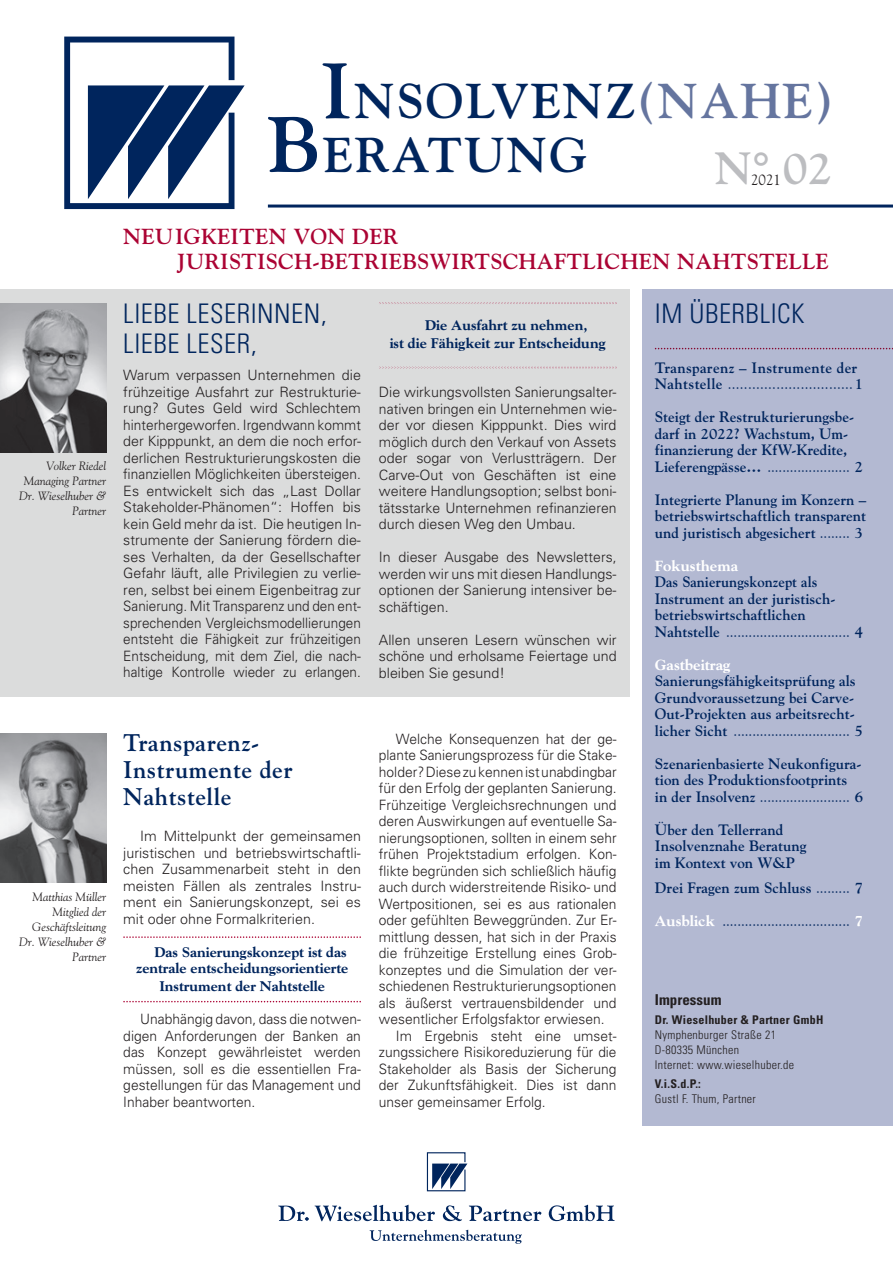
<style>
.page{position:relative;width:893px;height:1263px;background:#fff}
.page>*{position:absolute;margin:0;border:0;box-sizing:border-box;transform-origin:0 0}
.t1{font:700 48.75px/53.6px "Goudy";letter-spacing:.04em;color:#00255d}
.t2{font:700 45px "Goudy";color:#bcbdc0}
.t3{font:300 condensed 27px/30px "Univers";letter-spacing:.02em;color:#00255d}
.t4{font:700 24px/27px "Goudy";letter-spacing:.02em;color:#00255d}
.t5{font:700 21.75px/24.8px "Goudy";letter-spacing:.01em;color:#ab0333}
.t6{font:700 15px/16.5px "Goudy";color:#00255d}
.t7{font:700 15px/16.5px "Goudy";letter-spacing:.02em;color:#00255d}
.t8{font:15px "Goudy";color:#00255d}
.t9{font:800 15px "Goudy";color:#fff}
.t10{font:700 condensed 15px "Univers";color:#231f20}
.t11{font:15px "Goudy";color:#231f20}
.t12{font:300 14.25px/16.5px "Univers";color:#231f20;text-align:justify}
.t13{font:800 14.25px/18px "Goudy";color:#00255d}
.t14{font:300 14.25px "Univers";color:#231f20;scale:.96 1}
.t15{font:italic 12px/15px "Goudy";color:#231f20;text-align:right}
.t16{font:300 condensed 12px/15px "Univers";letter-spacing:.025em;color:#231f20}
.t17{font:700 condensed 12px "Univers";letter-spacing:.025em;color:#231f20}
.s1{font-size:78px}
.s2{color:#65759f}
.s3{font-weight:400}
.s4{font-weight:800;color:#fff}
</style>
<div class="page">
<div style="left:642px;top:289px;width:251px;height:836px;background:#b3b9d2"></div>
<div style="left:0;top:289px;width:629px;height:407px;background:#dbdcdc"></div>
<hr style="left:268px;top:205px;width:625px;height:3px;background:#00255d">
<svg style="left:426px;top:1152px;width:41px;height:40px"></svg>
<svg style="left:278px;top:1205px;width:31px;height:16px"></svg>
<svg style="left:315px;top:1205px;width:120px;height:16px"></svg>
<svg style="left:443px;top:1205px;width:19px;height:16px"></svg>
<svg style="left:469px;top:1205px;width:72px;height:16px"></svg>
<svg style="left:549px;top:1205px;width:66px;height:16px"></svg>
<svg style="left:370px;top:1230px;width:151px;height:14px"></svg>
<svg style="left:379px;top:303px;width:238px;height:1px"></svg>
<svg style="left:380px;top:367px;width:237px;height:1px"></svg>
<svg style="left:655px;top:348px;width:238px;height:1px"></svg>
<svg style="left:123px;top:936px;width:238px;height:2px"></svg>
<svg style="left:123px;top:1001px;width:238px;height:1px"></svg>
<img style="left:0;top:734px;width:106px;height:149px">
<img style="left:0;top:304px;width:106px;height:148px">
<svg style="left:64px;top:37px;width:181px;height:172px"></svg>
<h1 class="t1" style="left:268px;top:73px;width:567px;text-indent:53px"><span class="s1">I</span>NSOLVENZ<span class="s2">(NAHE)<br></span><span class="s1">B</span>ERATUNG</h1>
<h2 class="t2" style="left:715px;top:141px;width:120px">N° 02</h2>
<p class="t11" style="left:751px;top:171px;width:31px">2021</p>
<p class="t15" style="left:19px;top:458px;width:89px">Volker Riedel<br>Managing Partner<br>Dr. Wieselhuber &amp;<br>Partner</p>
<p class="t15" style="left:19px;top:889px;width:89px">Matthias Müller<br>Mitglied der<br>Geschäftsleitung<br>Dr. Wieselhuber &amp;<br>Partner</p>
<h3 class="t5" style="left:177px;top:224px;width:653px;text-indent:-54px">NEUIGKEITEN VON DER<br>JURISTISCH-BETRIEBSWIRTSCHAFTLICHEN NAHTSTELLE</h3>
<h3 class="t3" style="left:123px;top:299px;width:205px">LIEBE LESERINNEN,<br>LIEBE LESER,</h3>
<p class="t12" style="left:123px;top:367px;width:239px">Warum verpassen Unternehmen die frühzeitige Ausfahrt zur Restrukturie&shy;rung? Gutes Geld wird Schlechtem hinterhergeworfen. Irgendwann kommt der Kipppunkt, an dem die noch erfor&shy;derlichen Restrukturierungskosten die finanziellen Möglichkeiten übersteigen.<br>Es entwickelt sich das „Last Dollar Stakeholder-Phänomen“: Hoffen bis kein Geld mehr da ist. Die heutigen In&shy;strumente der Sanierung fördern die&shy;ses Verhalten, da der Gesellschafter Gefahr läuft, alle Privilegien zu verlie&shy;ren, selbst bei einem Eigenbeitrag zur Sanierung. Mit Transparenz und den ent&shy;sprechenden Vergleichsmodellierungen entsteht die Fähigkeit zur frühzeitigen Entscheidung, mit dem Ziel, die nach&shy;haltige Kontrolle wieder zu erlangen.</p>
<p class="t13" style="left:390px;top:316px;width:218px;text-indent:35px">Die Ausfahrt zu nehmen,<br>ist die Fähigkeit zur Entscheidung</p>
<p class="t12" style="left:379px;top:384px;width:239px">Die wirkungsvollsten Sanierungsalter&shy;nativen bringen ein Unternehmen wie&shy;der vor diesen Kipppunkt. Dies wird möglich durch den Verkauf von Assets oder sogar von Verlustträgern. Der Carve-Out von Geschäften ist eine weitere Handlungsoption; selbst boni&shy;tätsstarke Unternehmen refinanzieren durch diesen Weg den Umbau.</p>
<p class="t12" style="left:379px;top:549px;width:239px">In dieser Ausgabe des Newsletters, werden wir uns mit diesen Handlungs&shy;optionen der Sanierung intensiver be&shy;schäftigen.</p>
<p class="t12" style="left:379px;top:631px;width:239px">Allen unseren Lesern wünschen wir schöne und erholsame Feiertage und bleiben Sie gesund!</p>
<h3 class="t4" style="left:123px;top:728px;width:171px">Transparenz-<br>Instrumente der<br>Nahtstelle</h3>
<p class="t12" style="left:123px;top:828px;width:239px;text-indent:17px">Im Mittelpunkt der gemeinsamen juristischen und betriebswirtschaftli&shy;chen Zusammenarbeit steht in den meisten Fällen als zentrales Instru&shy;ment ein Sanierungskonzept, sei es mit oder ohne Formalkriterien.</p>
<p class="t13" style="left:136px;top:943px;width:214px;line-height:16.5px;text-align:right">Das Sanierungskonzept ist das zentrale entscheidungsorientierte</p>
<p class="t13" style="left:159px;top:977px;width:167px">Instrument der Nahtstelle</p>
<p class="t12" style="left:123px;top:1011px;width:239px;text-indent:17px">Unabhängig davon, dass die notwen&shy;digen Anforderungen der Banken an das Konzept gewährleistet werden müssen, soll es die essentiellen Fra&shy;gestellungen für das Management und Inhaber beantworten.</p>
<p class="t12" style="left:396px;top:730px;width:222px">Welche Konsequenzen hat der ge-</p>
<p class="t14" style="left:379px;top:746px;width:249px">plante Sanierungsprozess für die Stake-</p>
<p class="t12" style="left:379px;top:763px;width:239px">holder? Diese zu kennen ist unabdingbar</p>
<p class="t12" style="left:379px;top:780px;width:239px">für den Erfolg der geplanten Sanierung.</p>
<p class="t12" style="left:379px;top:796px;width:239px">Frühzeitige Vergleichsrechnungen und</p>
<p class="t12" style="left:379px;top:813px;width:239px">deren Auswirkungen auf eventuelle Sa-</p>
<p class="t14" style="left:379px;top:829px;width:249px">nierungsoptionen, sollten in einem sehr</p>
<p class="t12" style="left:379px;top:846px;width:239px">frühen Projektstadium erfolgen. Kon-</p>
<p class="t12" style="left:379px;top:862px;width:239px">flikte begründen sich schließlich häufig</p>
<p class="t12" style="left:379px;top:879px;width:239px">auch durch widerstreitende Risiko- und</p>
<p class="t12" style="left:379px;top:895px;width:239px">Wertpositionen, sei es aus rationalen</p>
<p class="t12" style="left:379px;top:912px;width:239px">oder gefühlten Beweggründen. Zur Er-</p>
<p class="t12" style="left:379px;top:928px;width:239px">mittlung dessen, hat sich in der Praxis</p>
<p class="t12" style="left:379px;top:945px;width:239px">die frühzeitige Erstellung eines Grob-</p>
<p class="t12" style="left:379px;top:961px;width:239px">konzeptes und die Simulation der ver-</p>
<p class="t12" style="left:379px;top:978px;width:239px">schiedenen Restrukturierungsoptionen</p>
<p class="t12" style="left:379px;top:994px;width:239px">als äußerst vertrauensbildender und</p>
<p class="t12" style="left:379px;top:1011px;width:227px">wesentlicher Erfolgsfaktor erwiesen.</p>
<p class="t12" style="left:396px;top:1027px;width:222px">Im Ergebnis steht eine umset-</p>
<p class="t12" style="left:379px;top:1044px;width:239px">zungssichere Risikoreduzierung für die</p>
<p class="t14" style="left:379px;top:1060px;width:249px">Stakeholder als Basis der Sicherung</p>
<p class="t12" style="left:379px;top:1077px;width:239px">der Zukunftsfähigkeit. Dies ist dann</p>
<p class="t12" style="left:379px;top:1093px;width:168px">unser gemeinsamer Erfolg.</p>
<h3 class="t3" style="left:655px;top:299px;width:151px">IM ÜBERBLICK</h3>
<p class="t7" style="left:655px;top:359px;width:210px">Transparenz – Instrumente der<br>Nahtstelle <span class="s3">...............................</span>1</p>
<p class="t6" style="left:655px;top:409px;width:210px">Steigt der Restrukturierungsbe&shy;darf in 2022? Wachstum, Um&shy;finanzierung der KfW-Kredite, Lieferengpässe… <span class="s3">......................</span> 2</p>
<p class="t6" style="left:655px;top:491px;width:213px;text-align:justify">Integrierte Planung im Konzern – betriebswirtschaftlich transparent und juristisch abgesichert <span class="s3">........</span> 3</p>
<p class="t9" style="left:655px;top:557px;width:85px">Fokusthema</p>
<p class="t6" style="left:655px;top:574px;width:210px">Das Sanierungskonzept als Instrument an der juristisch&shy;betriebswirtschaftlichen Nahtstelle <span class="s3">.................................</span> 4</p>
<p class="t9" style="left:655px;top:656px;width:77px">Gastbeitrag</p>
<p class="t6" style="left:655px;top:673px;width:210px">Sanierungsfähigkeitsprüfung als Grundvoraussetzung bei Carve-Out-Projekten aus arbeitsrecht&shy;licher Sicht <span class="s3">...............................</span> 5</p>
<p class="t6" style="left:655px;top:755px;width:210px">Szenarienbasierte Neukonfigura&shy;tion des Produktionsfootprints in der Insolvenz <span class="s3">........................</span> 6</p>
<p class="t6" style="left:655px;top:821px;width:153px">Über den Tellerrand<br>Insolvenznahe Beratung im Kontext von W&amp;P</p>
<p class="t6" style="left:655px;top:879px;width:210px">Drei Fragen zum Schluss <span class="s3">.........</span> 7</p>
<p class="t8" style="left:655px;top:911px;width:210px"><span class="s4">Ausblick</span> .................................. <span class="s4">7</span></p>
<p class="t10" style="left:655px;top:990px;width:68px">Impressum</p>
<p class="t17" style="left:655px;top:1012px;width:170px">Dr. Wieselhuber &amp; Partner GmbH</p>
<p class="t16" style="left:655px;top:1027px;width:141px">Nymphenburger Straße 21<br>D-80335 München<br>Internet: www.wieselhuber.de</p>
<p class="t17" style="left:655px;top:1077px;width:48px">V.i.S.d.P.:</p>
<p class="t16" style="left:655px;top:1092px;width:103px">Gustl F. Thum, Partner</p>
</div>
